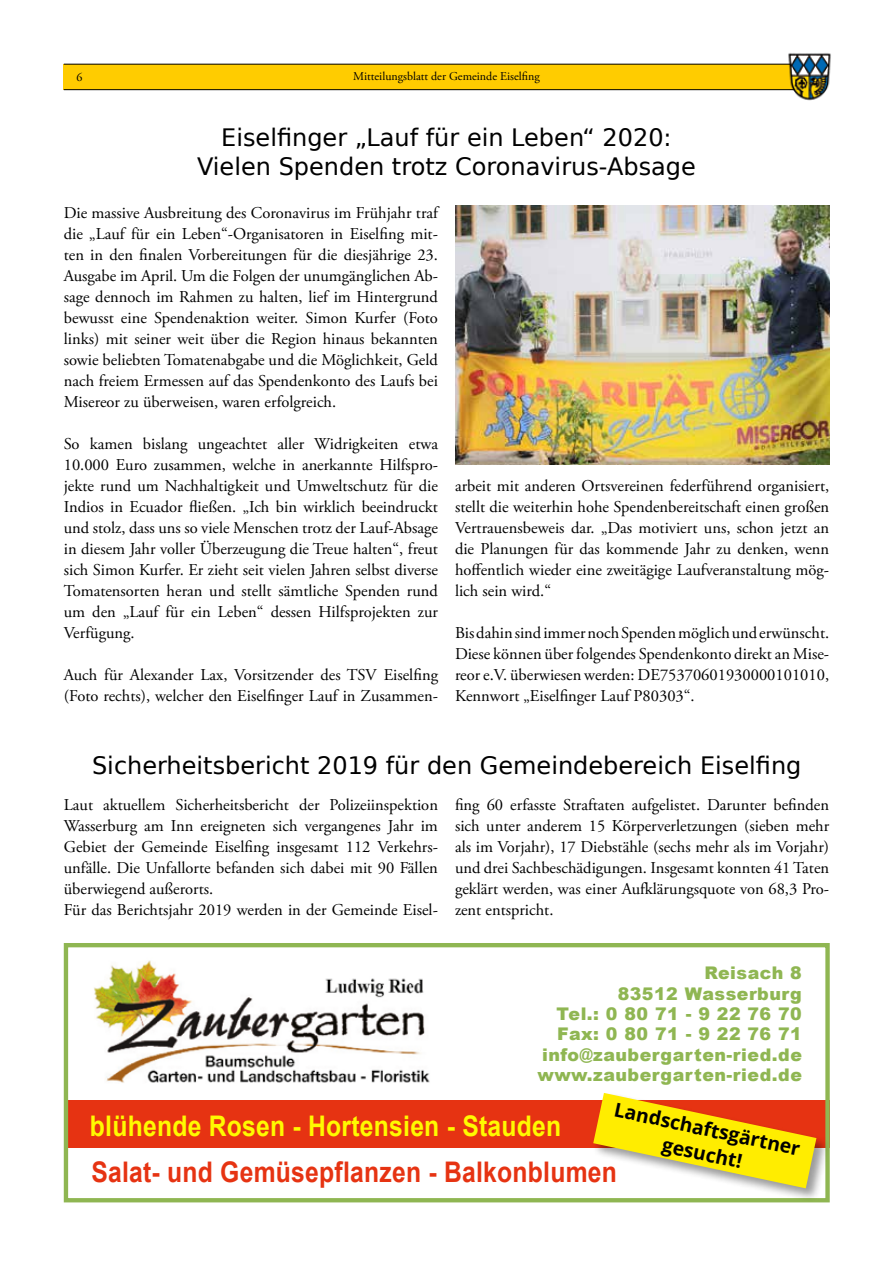
<style>
.page{position:relative;width:893px;height:1263px;background:#fff}
.page>*{position:absolute;margin:0;border:0;box-sizing:border-box;transform-origin:0 0}
.t1{font:700 28.35px "Arial";letter-spacing:.01em;color:#e63312;scale:.87 1}
.t2{font:700 28.35px "Arial";letter-spacing:.01em;color:#fffa00;scale:.87 1}
.t3{font:24px/28.8px "DejaVu Sans";color:#000;text-align:center}
.t4{font:700 19.35px/24.6px "Open Sans";color:#000;text-align:center}
.t5{font:900 17.4px/20.4px "Arial";letter-spacing:.03em;color:#8fb652;text-align:right}
.t6{font:16.5px/21px "Adobe Garamond Pro";color:#000;text-align:justify}
.t7{font:12px "Adobe Garamond Pro";color:#000}
</style>
<div class="page">
<div style="left:64px;top:64px;width:761px;height:25px;background:#fc0"></div>
<hr style="left:64px;top:64px;width:761px;height:1px;background:#000">
<hr style="left:64px;top:89px;width:761px;height:1px;background:#000">
<img style="left:785px;top:53px;width:46px;height:48px">
<div style="left:64px;top:1100px;width:766px;height:48px;background:#e63312"></div>
<img style="left:94px;top:960px;width:336px;height:123px">
<div style="left:64px;top:943px;width:766px;height:259px;border:4px solid #8fb652"></div>
<div style="left:592px;top:1091px;width:238px;height:111px;background:#000;opacity:.4"></div>
<svg style="left:593px;top:1093px;width:223px;height:95px"></svg>
<img style="left:455px;top:206px;width:374px;height:259px">
<p class="t7" style="left:77px;top:70px;width:7px">6</p>
<p class="t7" style="left:353px;top:69px;width:188px">Mitteilungsblatt der Gemeinde Eiselfing</p>
<h2 class="t3" style="left:197px;top:122px;width:500px">Eiselfinger „Lauf für ein Leben“ 2020:<br>Vielen Spenden trotz Coronavirus-Absage</h2>
<p class="t6" style="left:64px;top:202px;width:376px">Die massive Ausbreitung des Coronavirus im Frühjahr traf die „Lauf für ein Leben“-Organisatoren in Eiselfing mit&shy;ten in den finalen Vorbereitungen für die diesjährige 23.<br>Ausgabe im April. Um die Folgen der unumgänglichen Ab&shy;sage dennoch im Rahmen zu halten, lief im Hintergrund bewusst eine Spendenaktion weiter. Simon Kurfer (Foto links) mit seiner weit über die Region hinaus bekannten sowie beliebten Tomatenabgabe und die Möglichkeit, Geld nach freiem Ermessen auf das Spendenkonto des Laufs bei Misereor zu überweisen, waren erfolgreich.</p>
<p class="t6" style="left:64px;top:433px;width:376px">So kamen bislang ungeachtet aller Widrigkeiten etwa 10.000 Euro zusammen, welche in anerkannte Hilfspro&shy;jekte rund um Nachhaltigkeit und Umweltschutz für die Indios in Ecuador fließen. „Ich bin wirklich beeindruckt und stolz, dass uns so viele Menschen trotz der Lauf-Absage in diesem Jahr voller Überzeugung die Treue halten“, freut sich Simon Kurfer. Er zieht seit vielen Jahren selbst diverse Tomatensorten heran und stellt sämtliche Spenden rund um den „Lauf für ein Leben“ dessen Hilfsprojekten zur Verfügung.</p>
<p class="t6" style="left:64px;top:664px;width:376px">Auch für Alexander Lax, Vorsitzender des TSV Eiselfing (Foto rechts), welcher den Eiselfinger Lauf in Zusammen-</p>
<p class="t6" style="left:455px;top:476px;width:376px">arbeit mit anderen Ortsvereinen federführend organisiert, stellt die weiterhin hohe Spendenbereitschaft einen großen Vertrauensbeweis dar. „Das motiviert uns, schon jetzt an die Planungen für das kommende Jahr zu denken, wenn hoffentlich wieder eine zweitägige Laufveranstaltung mög&shy;lich sein wird.“</p>
<p class="t6" style="left:455px;top:623px;width:376px">Bis dahin sind immer noch Spenden möglich und erwünscht.<br>Diese können über folgendes Spendenkonto direkt an Mise&shy;reor e.V. überwiesen werden: DE75370601930000101010, Kennwort „Eiselfinger Lauf P80303“.</p>
<h2 class="t3" style="left:92px;top:750px;width:711px">Sicherheitsbericht 2019 für den Gemeindebereich Eiselfing</h2>
<p class="t6" style="left:64px;top:795px;width:376px;text-align:left">Laut aktuellem Sicherheitsbericht der Polizeiinspektion Wasserburg am Inn ereigneten sich vergangenes Jahr im Gebiet der Gemeinde Eiselfing insgesamt 112 Verkehrs&shy;unfälle. Die Unfallorte befanden sich dabei mit 90 Fällen überwiegend außerorts.<br>Für das Berichtsjahr 2019 werden in der Gemeinde Eisel-</p>
<p class="t6" style="left:455px;top:795px;width:376px">fing 60 erfasste Straftaten aufgelistet. Darunter befinden sich unter anderem 15 Körperverletzungen (sieben mehr als im Vorjahr), 17 Diebstähle (sechs mehr als im Vorjahr) und drei Sachbeschädigungen. Insgesamt konnten 41 Taten geklärt werden, was einer Aufklärungsquote von 68,3 Pro&shy;zent entspricht.</p>
<p class="t5" style="left:537px;top:962px;width:266px">Reisach 8<br>83512 Wasserburg<br>Tel.: 0 80 71 - 9 22 76 70<br>Fax: 0 80 71 - 9 22 76 71 info@zaubergarten-ried.de www.zaubergarten-ried.de</p>
<p class="t4" style="left:617px;top:1097px;width:191px;rotate:12deg">Landschaftsgärtner gesucht!</p>
<h1 class="t2" style="left:90px;top:1106px;width:543px">blühende Rosen - Hortensien - Stauden</h1>
<h1 class="t1" style="left:91px;top:1152px;width:606px">Salat- und Gemüsepflanzen - Balkonblumen</h1>
</div>
